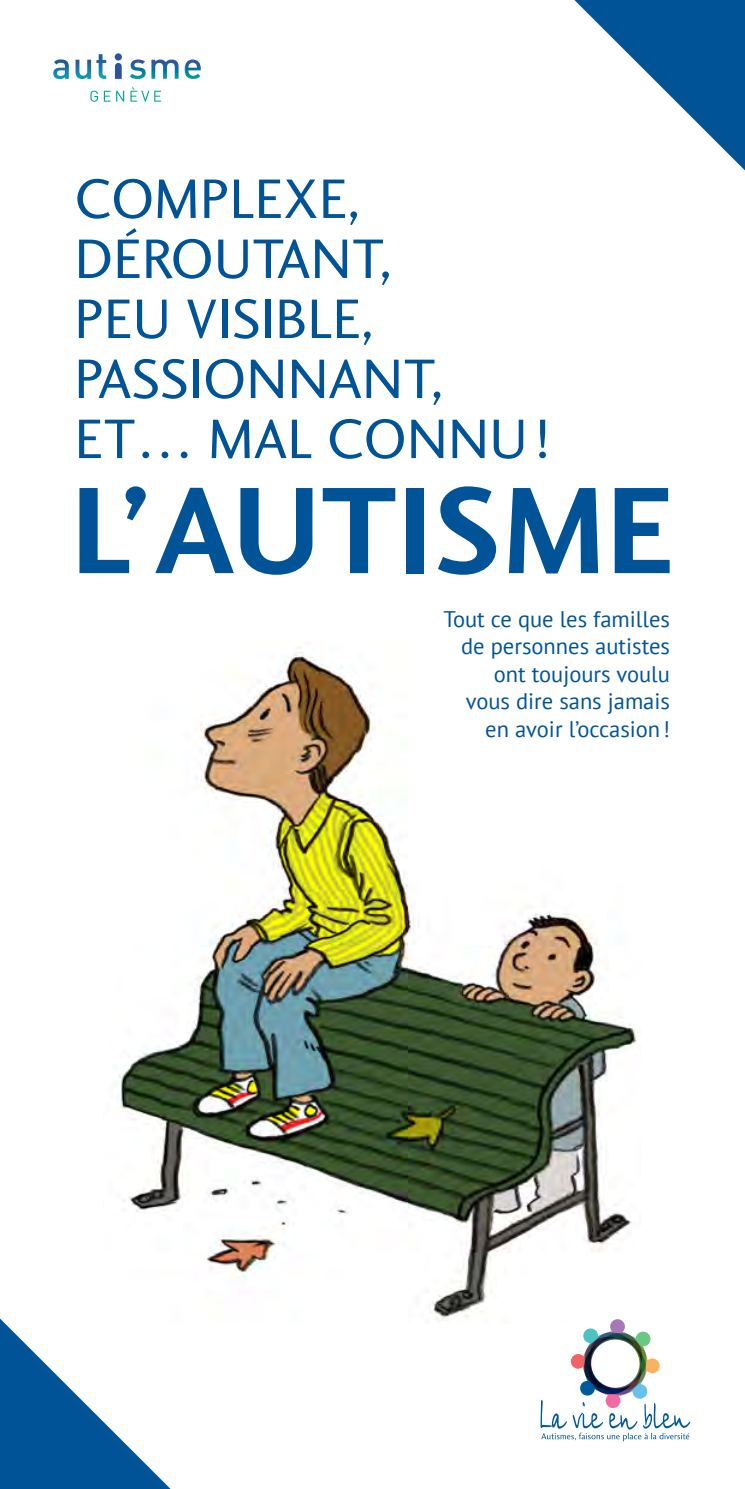
<style>
.page{position:relative;width:745px;height:1489px;background:#fff}
.page>*{position:absolute;margin:0;border:0;box-sizing:border-box;transform-origin:0 0}
.AG_TITRE{font:700 127.5px "Charlotte Sans Std";letter-spacing:.01em;color:#005397}
.AG_TITRE-2{font:57.5px/60px "Charlotte Sans Std";color:#005397}
.AG_Body{font:22.5px/27.5px "PT Sans";color:#005397;text-align:right}
</style>
<div class="page">
<img style="left:116px;top:647px;width:524px;height:675px">
<svg style="left:0;top:1318px;width:170px;height:170px"></svg>
<svg style="left:574px;top:0;width:170px;height:170px"></svg>
<img style="left:53px;top:59px;width:16px;height:20px">
<img style="left:75px;top:60px;width:16px;height:19px">
<svg style="left:115px;top:63px;width:7px;height:16px"></svg>
<div style="left:115px;top:53px;width:7px;height:8px;background:#2f52a0;border-radius:50%"></div>
<img style="left:96px;top:54px;width:10px;height:25px">
<img style="left:130px;top:59px;width:16px;height:20px">
<img style="left:151px;top:59px;width:27px;height:20px">
<img style="left:184px;top:59px;width:17px;height:20px">
<svg style="left:90px;top:91px;width:8px;height:11px"></svg>
<svg style="left:104px;top:91px;width:20px;height:11px"></svg>
<svg style="left:130px;top:87px;width:31px;height:15px"></svg>
<svg style="left:540px;top:1318px;width:149px;height:123px"></svg>
<p class="AG_TITRE-2" style="left:74px;top:170px;width:477px">COMPLEXE,<br>DÉROUTANT,<br>PEU VISIBLE,<br>PASSIONNANT,<br>ET… MAL CONNU!</p>
<p class="AG_TITRE" style="left:71px;top:457px;width:604px">L’AUTISME</p>
<p class="AG_Body" style="left:443px;top:604px;width:228px">Tout ce que les familles de personnes autistes ont toujours voulu<br>vous dire sans jamais en avoir l’occasion!</p>
</div>
